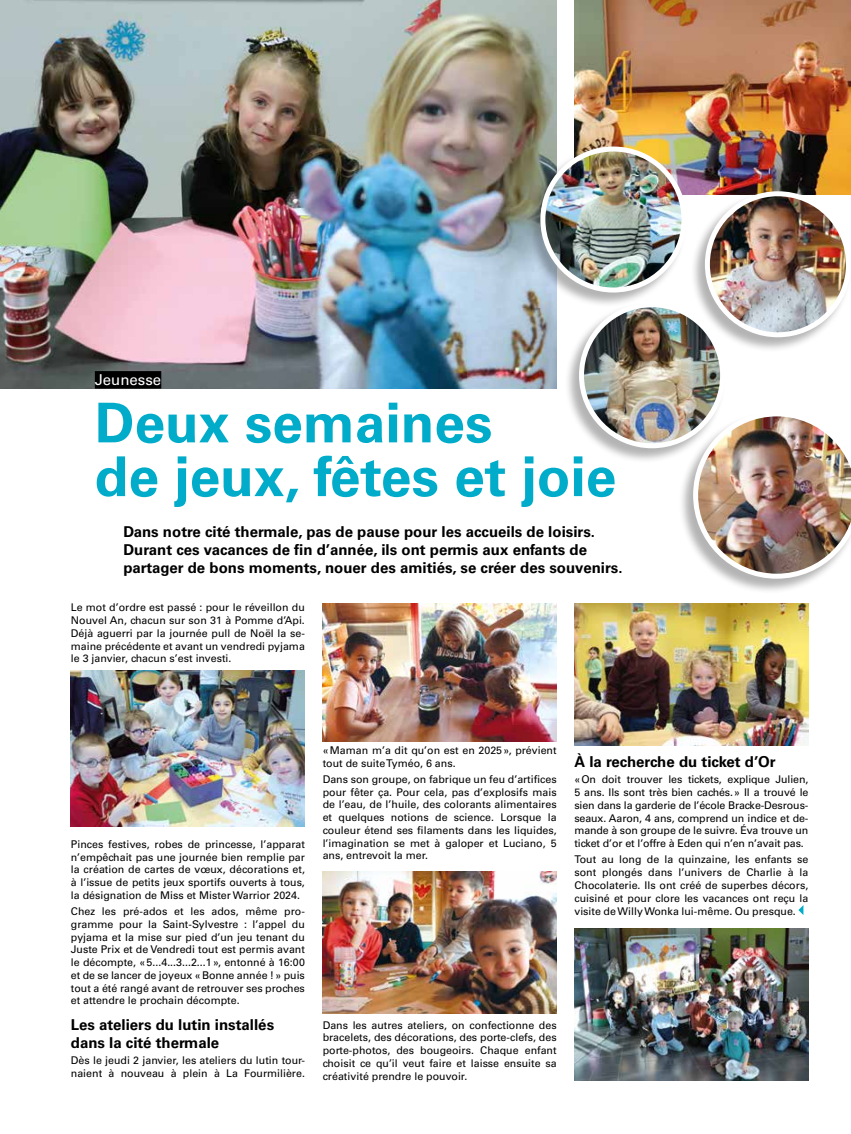
<style>
.page{position:relative;width:851px;height:1134px;background:#fff}
.page>*{position:absolute;margin:0;border:0;box-sizing:border-box;transform-origin:0 0}
.t1{font:700 55px/53.8px "Univers LT Std";color:#00acc9}
.t2{font:700 15px/18px "Univers LT Std";color:#000}
.t3{font:15px "Univers LT Std";color:#fff}
.t4{font:10.62px/12.8px "Univers LT Std";color:#000;text-align:justify}
</style>
<div class="page">
<svg style="left:798px;top:905px;width:5px;height:10px"></svg>
<img style="left:574px;top:0;width:276px;height:195px">
<img style="left:574px;top:928px;width:234px;height:153px">
<img style="left:574px;top:603px;width:234px;height:142px">
<div style="left:690px;top:192px;width:160px;height:161px;background:#000;opacity:.3"></div>
<img style="left:707px;top:194px;width:141px;height:141px;border-radius:70px">
<div style="left:704px;top:191px;width:146px;height:146px;border:5px solid #fff;border-radius:50%"></div>
<img style="left:71px;top:671px;width:234px;height:155px">
<img style="left:322px;top:604px;width:234px;height:138px">
<div style="left:564px;top:303px;width:161px;height:161px;background:#000;opacity:.3"></div>
<img style="left:581px;top:305px;width:141px;height:141px;border-radius:70px">
<div style="left:579px;top:302px;width:146px;height:146px;border:5px solid #fff;border-radius:50%"></div>
<img style="left:0;top:0;width:556px;height:389px">
<div style="left:95px;top:371px;width:66px;height:18px;background:#000"></div>
<img style="left:322px;top:872px;width:234px;height:142px">
<div style="left:525px;top:147px;width:162px;height:161px;background:#000;opacity:.3"></div>
<img style="left:542px;top:149px;width:141px;height:141px;border-radius:70px">
<div style="left:540px;top:147px;width:146px;height:146px;border:5px solid #fff;border-radius:50%"></div>
<div style="left:678px;top:412px;width:172px;height:182px;background:#000;opacity:.3"></div>
<img style="left:693px;top:411px;width:157px;height:168px">
<h2 class="t3" style="left:95px;top:371px;width:68px">Jeunesse</h2>
<h1 class="t1" style="left:95px;top:397px;width:523px">Deux semaines<br>de jeux, fêtes et joie</h1>
<h2 class="t2" style="left:123px;top:522px;width:500px">Dans notre cité thermale, pas de pause pour les accueils de loisirs.<br>Durant ces vacances de fin d’année, ils ont permis aux enfants de partager de bons moments, nouer des amitiés, se créer des souvenirs.</h2>
<p class="t4" style="left:71px;top:601px;width:235px">Le mot d’ordre est passé : pour le réveillon du Nouvel An, chacun sur son 31 à Pomme d’Api.<br>Déjà aguerri par la journée pull de Noël la se&shy;maine précédente et avant un vendredi pyjama le 3 janvier, chacun s’est investi.</p>
<p class="t4" style="left:71px;top:838px;width:235px">Pinces festives, robes de princesse, l’apparat n’empêchait pas une journée bien remplie par la création de cartes de vœux, décorations et, à l’issue de petits jeux sportifs ouverts à tous, la désignation de Miss et Mister Warrior 2024.</p>
<p class="t4" style="left:71px;top:905px;width:235px">Chez les pré-ados et les ados, même pro&shy;gramme pour la Saint-Sylvestre : l’appel du pyjama et la mise sur pied d’un jeu tenant du Juste Prix et de Vendredi tout est permis avant le décompte, «5...4...3...2...1», entonné à 16:00 et de se lancer de joyeux «Bonne année !» puis tout a été rangé avant de retrouver ses proches et attendre le prochain décompte.</p>
<h2 class="t2" style="left:71px;top:1015px;width:205px">Les ateliers du lutin installés dans la cité thermale</h2>
<p class="t4" style="left:71px;top:1054px;width:235px">Dès le jeudi 2 janvier, les ateliers du lutin tour&shy;naient à nouveau à plein à La Fourmilière.</p>
<p class="t4" style="left:322px;top:744px;width:235px">«Maman m’a dit qu’on est en 2025», prévient tout de suite Tyméo, 6 ans.</p>
<p class="t4" style="left:322px;top:773px;width:235px">Dans son groupe, on fabrique un feu d’artifices pour fêter ça. Pour cela, pas d’explosifs mais de l’eau, de l’huile, des colorants alimentaires et quelques notions de science. Lorsque la couleur étend ses filaments dans les liquides, l’imagination se met à galoper et Luciano, 5 ans, entrevoit la mer.</p>
<p class="t4" style="left:322px;top:1018px;width:235px">Dans les autres ateliers, on confectionne des bracelets, des décorations, des porte-clefs, des porte-photos, des bougeoirs. Chaque enfant choisit ce qu’il veut faire et laisse ensuite sa créativité prendre le pouvoir.</p>
<h2 class="t2" style="left:574px;top:753px;width:203px">À la recherche du ticket d’Or</h2>
<p class="t4" style="left:574px;top:773px;width:235px">«On doit trouver les tickets, explique Julien, 5 ans. Ils sont très bien cachés.» Il a trouvé le sien dans la garderie de l’école Bracke-Desrous&shy;seaux. Aaron, 4 ans, comprend un indice et de&shy;mande à son groupe de le suivre. Éva trouve un ticket d’or et l’offre à Eden qui n’en n’avait pas.</p>
<p class="t4" style="left:574px;top:853px;width:235px">Tout au long de la quinzaine, les enfants se sont plongés dans l’univers de Charlie à la Chocolaterie. Ils ont créé de superbes décors, cuisiné et pour clore les vacances ont reçu la visite de Willy Wonka lui-même. Ou presque.</p>
</div>
